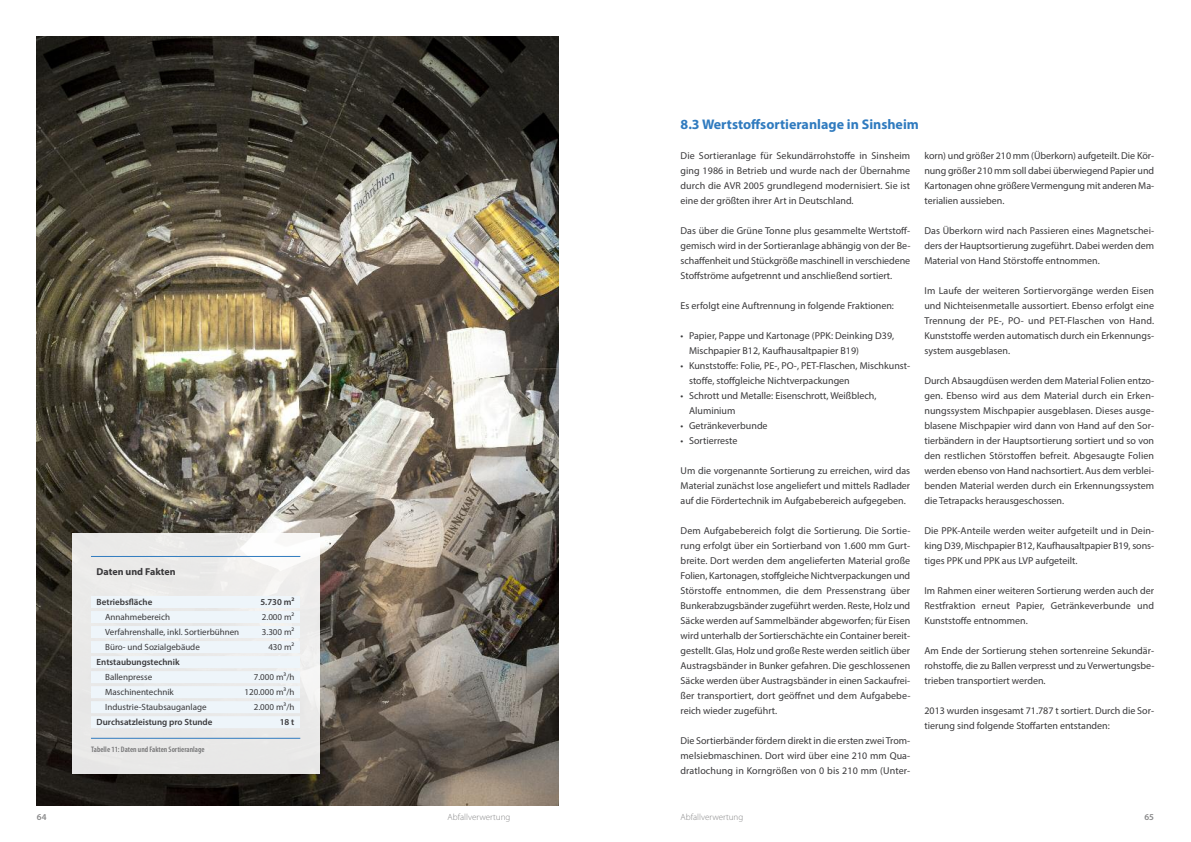
<style>
.page{position:relative;width:1191px;height:842px;background:#fff}
.page>*{position:absolute;margin:0;border:0;box-sizing:border-box;transform-origin:0 0}
.t1{font:700 14px "Myriad Pro";color:#307bbf}
.t2{font:10px/15px "Myriad Pro";color:#39383a;text-align:justify}
.t3{font:700 10px "Myriad Pro";color:#39383a}
.t4{font:9px "Myriad Pro";color:#39383a}
.t5{font:600 9px "Myriad Pro";color:#39383a}
.t6{font:300 9px "Myriad Pro";color:#888889}
.t7{font:600 9px "Myriad Pro";color:#888889}
.t8{font:600 condensed 8px "Myriad Pro";color:#747475}
</style>
<div class="page">
<img style="left:37px;top:37px;width:521px;height:768px">
<div style="left:72px;top:533px;width:247px;height:241px;background:#fff;opacity:.9"></div>
<div style="left:91px;top:611px;width:209px;height:12px;background:#eef5fa"></div>
<div style="left:91px;top:596px;width:209px;height:12px;background:#eef5fa"></div>
<div style="left:91px;top:686px;width:209px;height:12px;background:#eef5fa"></div>
<div style="left:91px;top:701px;width:209px;height:12px;background:#eef5fa"></div>
<div style="left:91px;top:716px;width:209px;height:12px;background:#eef5fa"></div>
<div style="left:91px;top:671px;width:209px;height:12px;background:#eef5fa"></div>
<div style="left:91px;top:656px;width:209px;height:12px;background:#eef5fa"></div>
<div style="left:91px;top:641px;width:209px;height:12px;background:#eef5fa"></div>
<div style="left:91px;top:626px;width:209px;height:12px;background:#eef5fa"></div>
<hr style="left:91px;top:556px;width:209px;height:1px;background:#307bbf">
<hr style="left:91px;top:738px;width:209px;height:1px;background:#307bbf">
<p class="t3" style="left:97px;top:565px;width:80px">Daten und Fakten</p>
<p class="t5" style="left:97px;top:596px;width:57px">Betriebsfläche</p>
<p class="t5" style="left:260px;top:596px;width:35px">5.730 m2</p>
<p class="t4" style="left:105px;top:611px;width:66px">Annahmebereich</p>
<p class="t4" style="left:262px;top:611px;width:34px">2.000 m2</p>
<p class="t4" style="left:105px;top:626px;width:136px">Verfahrenshalle, inkl. Sortierbühnen</p>
<p class="t4" style="left:262px;top:626px;width:34px">3.300 m²</p>
<p class="t4" style="left:105px;top:641px;width:96px">Büro- und Sozialgebäude</p>
<p class="t4" style="left:268px;top:641px;width:28px">430 m²</p>
<p class="t5" style="left:97px;top:656px;width:84px">Entstaubungstechnik</p>
<p class="t4" style="left:105px;top:671px;width:49px">Ballenpresse</p>
<p class="t4" style="left:254px;top:671px;width:42px">7.000 m³/h</p>
<p class="t4" style="left:105px;top:686px;width:70px">Maschinentechnik</p>
<p class="t4" style="left:245px;top:686px;width:51px">120.000 m³/h</p>
<p class="t4" style="left:105px;top:701px;width:103px">Industrie-Staubsauganlage</p>
<p class="t4" style="left:254px;top:701px;width:42px">2.000 m³/h</p>
<p class="t5" style="left:97px;top:716px;width:117px">Durchsatzleistung pro Stunde</p>
<p class="t5" style="left:280px;top:716px;width:16px">18t</p>
<p class="t8" style="left:91px;top:745px;width:115px">Tabelle 11: Daten und Fakten Sortieranlage</p>
<h1 class="t1" style="left:680px;top:115px;width:240px">8.3 Wertstoffsortieranlage in Sinsheim</h1>
<p class="t2" style="left:680px;top:148px;width:231px">Die Sortieranlage für Sekundärrohstoffe in Sinsheim ging 1986 in Betrieb und wurde nach der Übernahme durch die AVR 2005 grundlegend modernisiert. Sie ist eine der größten ihrer Art in Deutschland.</p>
<p class="t2" style="left:680px;top:223px;width:231px">Das über die Grüne Tonne plus gesammelte Wertstoff&shy;gemisch wird in der Sortieranlage abhängig von der Be&shy;schaffenheit und Stückgröße maschinell in verschiedene Stoffströme aufgetrennt und anschließend sortiert.</p>
<p class="t2" style="left:680px;top:298px;width:215px">Es erfolgt eine Auftrennung in folgende Fraktionen:</p>
<p class="t2" style="left:689px;top:328px;width:207px;text-indent:-9px">• Papier, Pappe und Kartonage (PPK: Deinking D39,<br>Mischpapier B12, Kaufhausaltpapier B19)</p>
<p class="t2" style="left:689px;top:358px;width:223px;text-indent:-9px">• Kunststoffe: Folie, PE-, PO-, PET-Flaschen, Mischkunst&shy;stoffe, stoffgleiche Nichtverpackungen</p>
<p class="t2" style="left:689px;top:388px;width:189px;text-indent:-9px">• Schrott und Metalle: Eisenschrott, Weißblech,<br>Aluminium</p>
<p class="t2" style="left:680px;top:418px;width:89px">• Getränkeverbunde</p>
<p class="t2" style="left:680px;top:433px;width:58px">• Sortierreste</p>
<p class="t2" style="left:680px;top:463px;width:231px">Um die vorgenannte Sortierung zu erreichen, wird das Material zunächst lose angeliefert und mittels Radlader auf die Fördertechnik im Aufgabebereich aufgegeben.</p>
<p class="t2" style="left:680px;top:523px;width:231px">Dem Aufgabebereich folgt die Sortierung. Die Sortie&shy;rung erfolgt über ein Sortierband von 1.600 mm Gurt&shy;breite. Dort werden dem angelieferten Material große Folien, Kartonagen, stoffgleiche Nichtverpackungen und Störstoffe entnommen, die dem Pressenstrang über Bunkerabzugsbänder zugeführt werden. Reste, Holz und Säcke werden auf Sammelbänder abgeworfen; für Eisen wird unterhalb der Sortierschächte ein Container bereit&shy;gestellt. Glas, Holz und große Reste werden seitlich über Austragsbänder in Bunker gefahren. Die geschlossenen Säcke werden über Austragsbänder in einen Sackaufrei&shy;ßer transportiert, dort geöffnet und dem Aufgabebe&shy;reich wieder zugeführt.</p>
<p class="t2" style="left:680px;top:733px;width:231px">Die Sortierbänder fördern direkt in die ersten zwei Trom&shy;melsiebmaschinen. Dort wird über eine 210 mm Qua&shy;dratlochung in Korngrößen von 0 bis 210 mm (Unter-</p>
<p class="t2" style="left:924px;top:148px;width:231px">korn) und größer 210 mm (Überkorn) aufgeteilt. Die Kör&shy;nung größer 210 mm soll dabei überwiegend Papier und Kartonagen ohne größereVermengung mit anderen Ma&shy;terialien aussieben.</p>
<p class="t2" style="left:924px;top:223px;width:231px">Das Überkorn wird nach Passieren eines Magnetschei&shy;ders der Hauptsortierung zugeführt. Dabei werden dem Material von Hand Störstoffe entnommen.</p>
<p class="t2" style="left:924px;top:283px;width:231px">Im Laufe der weiteren Sortiervorgänge werden Eisen und Nichteisenmetalle aussortiert. Ebenso erfolgt eine Trennung der PE-, PO- und PET-Flaschen von Hand.<br>Kunststoffe werden automatisch durch ein Erkennungs&shy;system ausgeblasen.</p>
<p class="t2" style="left:924px;top:373px;width:231px">Durch Absaugdüsen werden dem Material Folien entzo&shy;gen. Ebenso wird aus dem Material durch ein Erken&shy;nungssystem Mischpapier ausgeblasen. Dieses ausge&shy;blasene Mischpapier wird dann von Hand auf den Sor&shy;tierbändern in der Hauptsortierung sortiert und so von den restlichen Störstoffen befreit. Abgesaugte Folien werden ebenso von Hand nachsortiert. Aus dem verblei&shy;benden Material werden durch ein Erkennungssystem die Tetrapacks herausgeschossen.</p>
<p class="t2" style="left:924px;top:523px;width:231px">Die PPK-Anteile werden weiter aufgeteilt und in Dein&shy;king D39, Mischpapier B12, Kaufhausaltpapier B19, sons&shy;tiges PPK und PPK aus LVP aufgeteilt.</p>
<p class="t2" style="left:924px;top:583px;width:231px">Im Rahmen einer weiteren Sortierung werden auch der Restfraktion erneut Papier, Getränkeverbunde und Kunststoffe entnommen.</p>
<p class="t2" style="left:924px;top:643px;width:231px">Am Ende der Sortierung stehen sortenreine Sekundär&shy;rohstoffe, die zu Ballen verpresst und zuVerwertungsbe&shy;trieben transportiert werden.</p>
<p class="t2" style="left:924px;top:703px;width:231px">2013 wurden insgesamt 71.787 t sortiert. Durch die Sor&shy;tierung sind folgende Stoffarten entstanden:</p>
<p class="t7" style="left:37px;top:812px;width:11px">64</p>
<p class="t6" style="left:447px;top:812px;width:64px">Abfallverwertung</p>
<p class="t6" style="left:680px;top:812px;width:64px">Abfallverwertung</p>
<p class="t7" style="left:1144px;top:812px;width:11px">65</p>
</div>
